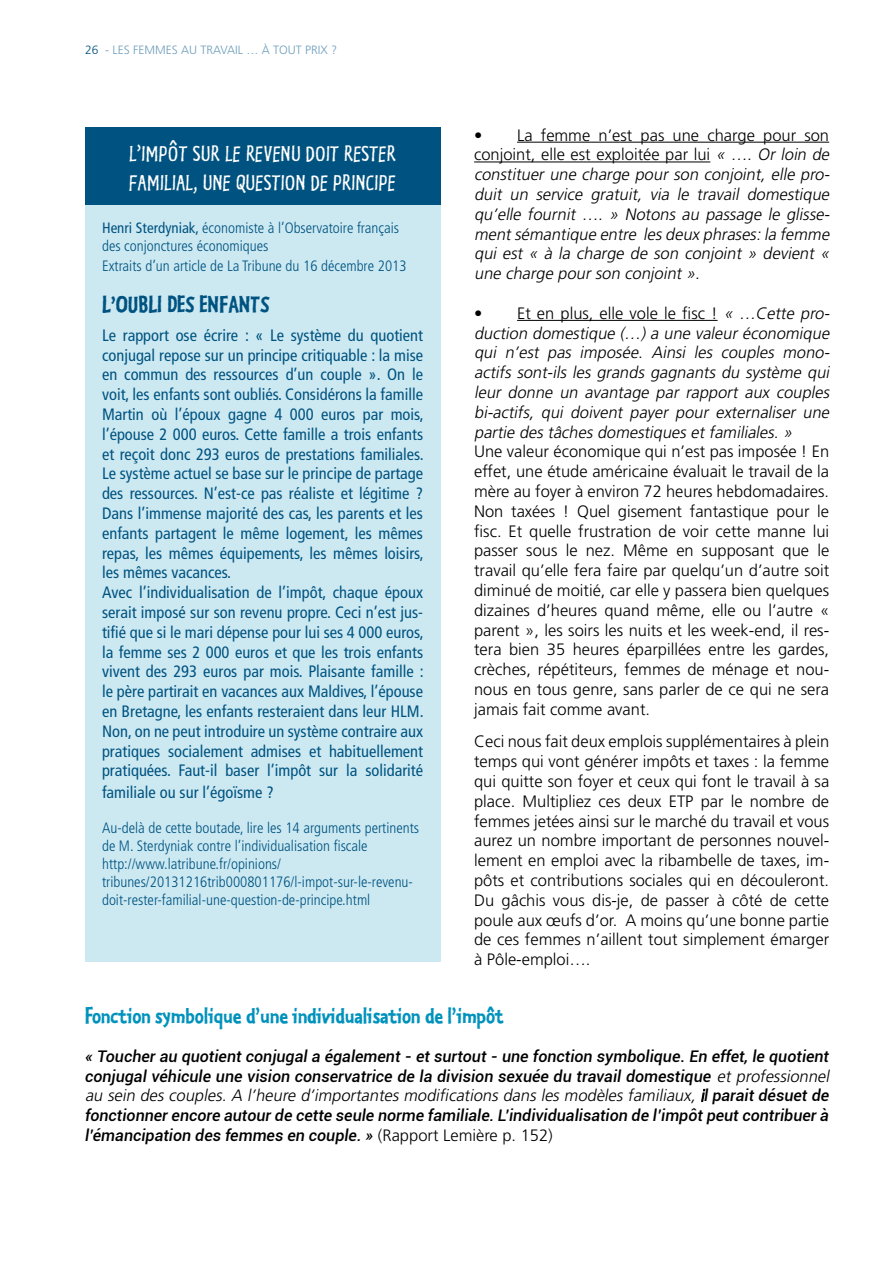
<style>
.page{position:relative;width:893px;height:1263px;background:#fff}
.page>*{position:absolute;margin:0;border:0;box-sizing:border-box;transform-origin:0 0}
.t1{font:24px/28.8px "Kosmik Flip Plain One";color:#fff;scale:1.1 1}
.t2{font:24px "Kosmik Bold Three";color:#0092bc}
.t3{font:24px "Kosmik Bold Three";letter-spacing:.035em;color:#005380;scale:1.1 1}
.t4{font:300 16.5px/19.8px "Frutiger";color:#000}
.t5{font:condensed 16.5px/19.8px "Frutiger";color:#005380}
.t6{font:italic 300 16.5px/19.8px "Frutiger";color:#000}
.t7{font:italic 500 16.05px/19.8px "Roboto";color:#000}
.t8{font:300 condensed 15px/18px "Frutiger";color:#005380}
.t9{font:300 12px "Frutiger";color:#6e9dbb}
.s1{color:#005380}
.s2{font-style:normal}
.s3{font-family:"Frutiger";font-weight:300;font-size:16.5px}
.s4{font-family:"Roboto";font-weight:500;font-size:16.05px}
.s5{font-family:"Frutiger";font-weight:300;font-style:normal;font-size:16.5px}
.s6{font-weight:400}
</style>
<div class="page">
<hr style="left:517px;top:142px;width:312px;height:1px;background:#000">
<hr style="left:474px;top:162px;width:236px;height:1px;background:#000">
<hr style="left:517px;top:320px;width:201px;height:1px;background:#000">
<svg style="left:701px;top:1089px;width:4px;height:13px"></svg>
<div style="left:85px;top:205px;width:355px;height:757px;background:#cce9f2"></div>
<div style="left:85px;top:128px;width:355px;height:77px;background:#005380"></div>
<p class="t9" style="left:85px;top:43px;width:254px"><span class="s1">26</span> - LES FEMMES AU TRAVAIL … À TOUT PRIX ?</p>
<p class="t6" style="left:474px;top:125px;width:360px"><span class="s2">• La femme n’est pas une charge pour son conjoint, elle est exploitée par lui</span> « …. Or loin de constituer une charge pour son conjoint, elle pro&shy;duit un service gratuit, via le travail domestique qu’elle fournit …. » Notons au passage le glisse&shy;mentsémantique entre les deux phrases:la femme qui est « à la charge de son conjoint » devient « une charge pour son conjoint ».</p>
<p class="t6" style="left:474px;top:303px;width:360px;text-align:justify"><span class="s2">• Et en plus, elle vole le fisc !</span> « …Cette pro&shy;duction domestique (…) a une valeur économique qui n’est pas imposée. Ainsi les couples mono&shy;actifs sont-ils les grands gagnants du système qui leur donne un avantage par rapport aux couples bi-actifs, qui doivent payer pour externaliser une partie des tâches domestiques et familiales. »</p>
<p class="t4" style="left:474px;top:442px;width:357px">Une valeur économique qui n’est pas imposée ! En effet, une étude américaine évaluait le travail de la mère au foyer à environ 72 heures hebdomadaires.<br>Non taxées ! Quel gisement fantastique pour le fisc. Et quelle frustration de voir cette manne lui passer sous le nez. Même en supposant que le travail qu’elle fera faire par quelqu’un d’autre soit diminué de moitié, car elle y passera bien quelques dizaines d’heures quand même, elle ou l’autre « parent », les soirs les nuits et les week-end, il res&shy;tera bien 35 heures éparpillées entre les gardes, crèches, répétiteurs, femmes de ménage et nou&shy;nous en tous genre, sans parler de ce qui ne sera jamais fait comme avant.</p>
<p class="t4" style="left:474px;top:732px;width:357px">Ceci nous fait deux emplois supplémentaires à plein temps qui vont générer impôts et taxes : la femme qui quitte son foyer et ceux qui font le travail à sa place. Multipliez ces deux ETP par le nombre de femmes jetées ainsi sur le marché du travail et vous aurez un nombre important de personnes nouvel&shy;lement en emploi avec la ribambelle de taxes, im&shy;pôts et contributions sociales qui en découleront.<br>Du gâchis vous dis-je, de passer à côté de cette poule aux œufs d’or. A moins qu’une bonne partie de ces femmes n’aillent tout simplement émarger à Pôle-emploi….</p>
<h1 class="t2" style="left:85px;top:999px;width:420px">Fonction symbolique d’une individualisation de l’impôt</h1>
<p class="t7" style="left:85px;top:1045px;width:749px">« Toucher au quotient conjugal a également - et surtout - une fonction symbolique. En effet, le quotient conjugal véhicule une vision conservatrice de la division sexuée du travail domestique <span class="s3">et professionnel</span></p>
<p class="t6" style="left:85px;top:1086px;width:746px">au sein des couples. A l’heure d’importantes modifications dans les modèles familiaux, i<span class="s4">l pa ra it dés ue t de</span></p>
<p class="t7" style="left:85px;top:1104px;width:745px">fonctionner encore autour de cette seule norme familiale. L’individualisation de l’impôt peut contribuer à l’émancipation des femmes en couple. » <span class="s5">(Rapport Lemière p. 152)</span></p>
<h1 class="t1" style="left:129px;top:139px;width:205px">L’IMPÔTSUR LE REVENU DOIT RESTER<br>FAMILIAL</h1>
<h1 class="t1" style="left:193px;top:168px;width:56px">, UNE QUESTI</h1>
<h1 class="t1" style="left:285px;top:168px;width:52px">ON DE PRINCIPE</h1>
<p class="t8" style="left:102px;top:219px;width:298px"><span class="s6">Henri Sterdyniak,</span> économiste à l’Observatoire français des conjonctures économiques</p>
<p class="t8" style="left:102px;top:257px;width:306px">Extraits d’un article de La Tribune du 16 décembre 2013</p>
<h1 class="t3" style="left:102px;top:289px;width:153px">L’oubli des enfants</h1>
<p class="t5" style="left:102px;top:325px;width:323px">Le rapport ose écrire : « Le système du quotient conjugal repose sur un principe critiquable : la mise en commun des ressources d’un couple ». On le voit, les enfants sont oubliés. Considérons la famille Martin où l’époux gagne 4 000 euros par mois, l’épouse 2 000 euros. Cette famille a trois enfants et reçoit donc 293 euros de prestations familiales.<br>Le système actuel se base sur le principe de partage des ressources. N’est-ce pas réaliste et légitime ?<br>Dans l’immense majorité des cas, les parents et les enfants partagent le même logement, les mêmes repas, les mêmes équipements, les mêmes loisirs, les mêmes vacances.<br>Avec l’individualisation de l’impôt, chaque époux serait imposé sur son revenu propre. Ceci n’est jus&shy;tifié que si le mari dépense pour lui ses 4 000 euros, la femme ses 2 000 euros et que les trois enfants vivent des 293 euros par mois. Plaisante famille : le père partirait en vacances aux Maldives, l’épouse en Bretagne, les enfants resteraient dans leur HLM.<br>Non, on ne peut introduire un système contraire aux pratiques socialement admises et habituellement pratiquées. Faut-il baser l’impôt sur la solidarité</p>
<p class="t5" style="left:102px;top:782px;width:173px">familiale ou sur l’égoïsme ?</p>
<p class="t8" style="left:102px;top:819px;width:319px">Au-delà de cette boutade, lire les 14 arguments pertinents de M. Sterdyniak contre l’individualisation fiscale http://www.latribune.fr/opinions/ tribunes/20131216trib000801176/l-impot-sur-le-revenu&shy;doit-rester-familial-une-question-de-principe.html</p>
</div>
